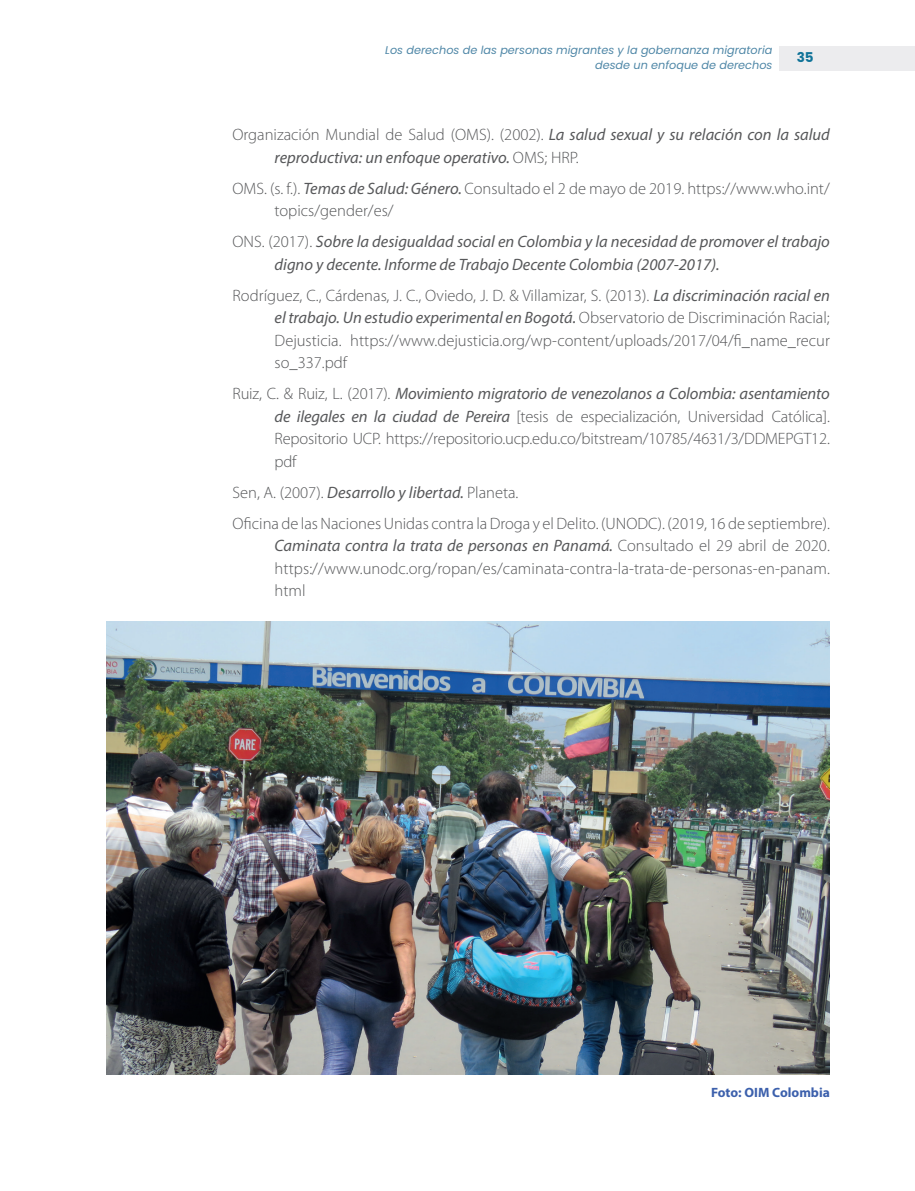
<style>
.page{position:relative;width:915px;height:1191px;background:#fff}
.page>*{position:absolute;margin:0;border:0;box-sizing:border-box;transform-origin:0 0}
.t1{font:300 16.5px/22.5px "Myriad Pro";color:#57585a;text-align:justify}
.t2{font:italic 16.5px/22.5px "Myriad Pro";color:#57585a}
.t3{font:700 13.5px "Myriad Pro";color:#3c60ac}
.t4{font:700 13.5px "Poppins";color:#117499}
.t5{font:italic 11.25px/15px "Poppins";color:#4f87a7;text-align:right}
.s1{font-weight:300;font-style:normal}
.s2{font-weight:400;font-style:italic}
</style>
<div class="page">
<div style="left:778px;top:46px;width:136px;height:25px;background:#ececee"></div>
<img style="left:106px;top:622px;width:723px;height:452px">
<p class="t5" style="left:385px;top:43px;width:388px">Los derechos de las personas migrantes y la gobernanza migratoria desde un enfoque de derechos</p>
<p class="t4" style="left:796px;top:50px;width:18px">35</p>
<p class="t2" style="left:274px;top:123px;width:556px;text-indent:-42px"><span class="s1">Organización Mundial de Salud (OMS). (2002).</span> La salud sexual y su relación con la salud reproductiva: un enfoque operativo. <span class="s1">OMS; HRP.</span></p>
<p class="t1" style="left:274px;top:177px;width:556px;text-indent:-42px">OMS. (s. f.). <span class="s2">Temas de Salud: Género.</span> Consultado el 2 de mayo de 2019. https://www.who.int/ topics/gender/es/</p>
<p class="t2" style="left:274px;top:230px;width:556px;text-indent:-42px"><span class="s1">ONS. (2017).</span> Sobre la desigualdad social en Colombia y la necesidad de promover el trabajo digno y decente. Informe de Trabajo Decente Colombia (2007-2017).</p>
<p class="t1" style="left:274px;top:284px;width:556px;text-indent:-42px">Rodríguez, C., Cárdenas, J. C., Oviedo, J. D. &amp; Villamizar, S. (2013). <span class="s2">La discriminación racial en el trabajo. Un estudio experimental en Bogotá.</span> Observatorio de Discriminación Racial; Dejusticia. https://www.dejusticia.org/wp-content/uploads/2017/04/fi_name_recur so_337.pdf</p>
<p class="t1" style="left:274px;top:383px;width:556px;text-indent:-42px">Ruiz, C. &amp; Ruiz, L. (2017). <span class="s2">Movimiento migratorio de venezolanos a Colombia: asentamiento de ilegales en la ciudad de Pereira</span> [tesis de especialización, Universidad Católica].<br>Repositorio UCP. https://repositorio.ucp.edu.co/bitstream/10785/4631/3/DDMEPGT12. pdf</p>
<p class="t1" style="left:232px;top:477px;width:598px;line-height:31px">Sen, A. (2007). <span class="s2">Desarrollo y libertad.</span> Planeta.<br>Oficina de las Naciones Unidas contra la Droga y el Delito. (UNODC). (2019, 16 de septiembre).</p>
<p class="t1" style="left:274px;top:535px;width:556px"><span class="s2">Caminata contra la trata de personas en Panamá.</span> Consultado el 29 abril de 2020. https://www.unodc.org/ropan/es/caminata-contra-la-trata-de-personas-en-panam. html</p>
<p class="t3" style="left:710px;top:1083px;width:120px">Foto: OIM Colombia</p>
</div>
